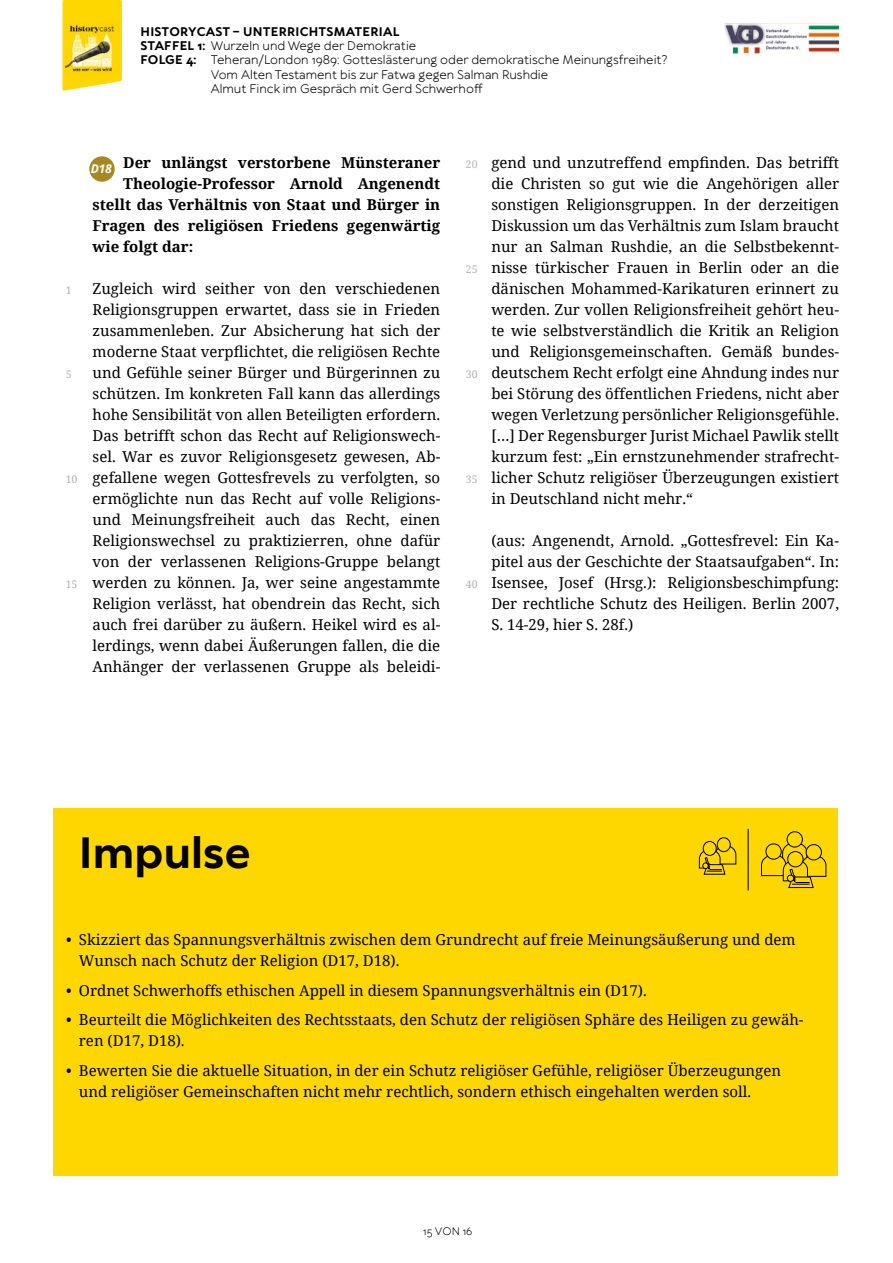
<style>
.page{position:relative;width:893px;height:1263px;background:#fff}
.page>*{position:absolute;margin:0;border:0;box-sizing:border-box;transform-origin:0 0}
.t1{font:700 42px "TT Wellingtons";color:#000}
.t2{font:15px/21px "Noto Serif";color:#000;text-align:justify}
.t3{font:700 15px "Noto Serif";color:#000}
.t4{font:12px "TT Wellingtons";color:#000}
.t5{font:700 12px "TT Wellingtons";letter-spacing:.02em;color:#000}
.t6{font:italic 700 12px "Noto Sans";color:#fff}
.t7{font:10.5px "Noto Serif";color:#b3b2b2}
.t8{font:10.5px "TT Wellingtons";color:#000}
.s1{font-weight:700}
</style>
<div class="page">
<svg style="left:62px;top:0;width:60px;height:91px;background:#fedb21"></svg>
<img style="left:66px;top:22px;width:53px;height:52px">
<img style="left:725px;top:24px;width:114px;height:29px">
<div style="left:89px;top:156px;width:26px;height:26px;background:#a78823;border-radius:50%"></div>
<div style="left:53px;top:808px;width:785px;height:368px;background:#ffd700"></div>
<div style="left:703px;top:841px;width:14px;height:15px;border:1px solid #000;border-radius:50%"></div>
<div style="left:717px;top:837px;width:14px;height:15px;border:1px solid #000;border-radius:50%"></div>
<svg style="left:699px;top:845px;width:38px;height:30px"></svg>
<hr style="left:748px;top:829px;width:1px;height:61px;background:#000">
<div style="left:787px;top:831px;width:16px;height:16px;border:1px solid #000;border-radius:50%"></div>
<svg style="left:761px;top:843px;width:66px;height:45px"></svg>
<p class="t5" style="left:141px;top:23px;width:260px">HISTORYCAST – UNTERRICHTSMATERIAL</p>
<p class="t4" style="left:141px;top:38px;width:277px"><span class="s1">STAFFEL 1:</span> Wurzeln und Wege der Demokratie</p>
<p class="t4" style="left:141px;top:52px;width:528px"><span class="s1">FOLGE 4:</span> Teheran/London 1989: Gotteslästerung oder demokratische Meinungsfreiheit?</p>
<p class="t4" style="left:211px;top:67px;width:339px">Vom Alten Testament bis zur Fatwa gegen Salman Rushdie</p>
<p class="t4" style="left:211px;top:81px;width:273px">Almut Finck im Gespräch mit Gerd Schwerhoff</p>
<p class="t7" style="left:66px;top:283px;width:7px">1</p>
<p class="t7" style="left:66px;top:367px;width:7px">5</p>
<p class="t7" style="left:66px;top:472px;width:13px">10</p>
<p class="t7" style="left:66px;top:577px;width:13px">15</p>
<p class="t3" style="left:123px;top:152px;width:319px">Der unlängst verstorbene Münsteraner</p>
<p class="t3" style="left:123px;top:173px;width:319px">Theologie-Professor Arnold Angenendt</p>
<p class="t3" style="left:93px;top:194px;width:349px">stellt das Verhältnis von Staat und Bürger in</p>
<p class="t3" style="left:93px;top:215px;width:349px">Fragen des religiösen Friedens gegenwärtig</p>
<p class="t3" style="left:93px;top:236px;width:102px">wie folgt dar:</p>
<p class="t2" style="left:93px;top:278px;width:349px">Zugleich wird seither von den verschiedenen Religionsgruppen erwartet, dass sie in Frieden zusammenleben. Zur Absicherung hat sich der moderne Staat verpflichtet, die religiösen Rechte und Gefühle seiner Bürger und Bürgerinnen zu schützen. Im konkreten Fall kann das allerdings hohe Sensibilität von allen Beteiligten erfordern.<br>Das betrifft schon das Recht auf Religionswech&shy;sel. War es zuvor Religionsgesetz gewesen, Ab&shy;gefallene wegen Gottesfrevels zu verfolgten, so ermöglichte nun das Recht auf volle Religions&shy;und Meinungsfreiheit auch das Recht, einen Religionswechsel zu praktizierren, ohne dafür von der verlassenen Religions-Gruppe belangt werden zu können. Ja, wer seine angestammte Religion verlässt, hat obendrein das Recht, sich auch frei darüber zu äußern. Heikel wird es al&shy;lerdings, wenn dabei Äußerungen fallen, die die Anhänger der verlassenen Gruppe als beleidi-</p>
<p class="t6" style="left:91px;top:160px;width:22px">D18</p>
<p class="t7" style="left:466px;top:157px;width:13px">20</p>
<p class="t7" style="left:466px;top:262px;width:13px">25</p>
<p class="t7" style="left:466px;top:367px;width:13px">30</p>
<p class="t7" style="left:466px;top:472px;width:13px">35</p>
<p class="t7" style="left:466px;top:577px;width:13px">40</p>
<p class="t2" style="left:491px;top:152px;width:349px">gend und unzutreffend empfinden. Das betrifft die Christen so gut wie die Angehörigen aller sonstigen Religionsgruppen. In der derzeitigen Diskussion um das Verhältnis zum Islam braucht nur an Salman Rushdie, an die Selbstbekennt&shy;nisse türkischer Frauen in Berlin oder an die dänischen Mohammed-Karikaturen erinnert zu werden. Zur vollen Religionsfreiheit gehört heu&shy;te wie selbstverständlich die Kritik an Religion und Religionsgemeinschaften. Gemäß bundes&shy;deutschem Recht erfolgt eine Ahndung indes nur bei Störung des öffentlichen Friedens, nicht aber wegen Verletzung persönlicher Religionsgefühle. […] Der Regensburger Jurist Michael Pawlik stellt kurzum fest: „Ein ernstzunehmender strafrecht&shy;licher Schutz religiöser Überzeugungen existiert in Deutschland nicht mehr.“</p>
<p class="t2" style="left:491px;top:530px;width:349px">(aus: Angenendt, Arnold. „Gottesfrevel: Ein Ka&shy;pitel aus der Geschichte der Staatsaufgaben“. In:<br>Isensee, Josef (Hrsg.): Religionsbeschimpfung:<br>Der rechtliche Schutz des Heiligen. Berlin 2007, S. 14-29, hier S. 28f.)</p>
<h1 class="t1" style="left:79px;top:825px;width:173px">Impulse</h1>
<p class="t2" style="left:79px;top:929px;width:718px;text-indent:-13px">• Skizziert das Spannungsverhältnis zwischen dem Grundrecht auf freie Meinungsäußerung und dem<br>Wunsch nach Schutz der Religion (D17, D18).</p>
<p class="t2" style="left:66px;top:979px;width:582px">• Ordnet Schwerhoffs ethischen Appell in diesem Spannungsverhältnis ein (D17).</p>
<p class="t2" style="left:79px;top:1009px;width:726px;text-indent:-13px">• Beurteilt die Möglichkeiten des Rechtsstaats, den Schutz der religiösen Sphäre des Heiligen zu gewäh&shy;ren (D17, D18).</p>
<p class="t2" style="left:79px;top:1059px;width:704px;text-indent:-13px">• Bewerten Sie die aktuelle Situation, in der ein Schutz religiöser Gefühle, religiöser Überzeugungen und religiöser Gemeinschaften nicht mehr rechtlich, sondern ethisch eingehalten werden soll.</p>
<p class="t8" style="left:423px;top:1224px;width:51px">15 VON 16</p>
</div>
